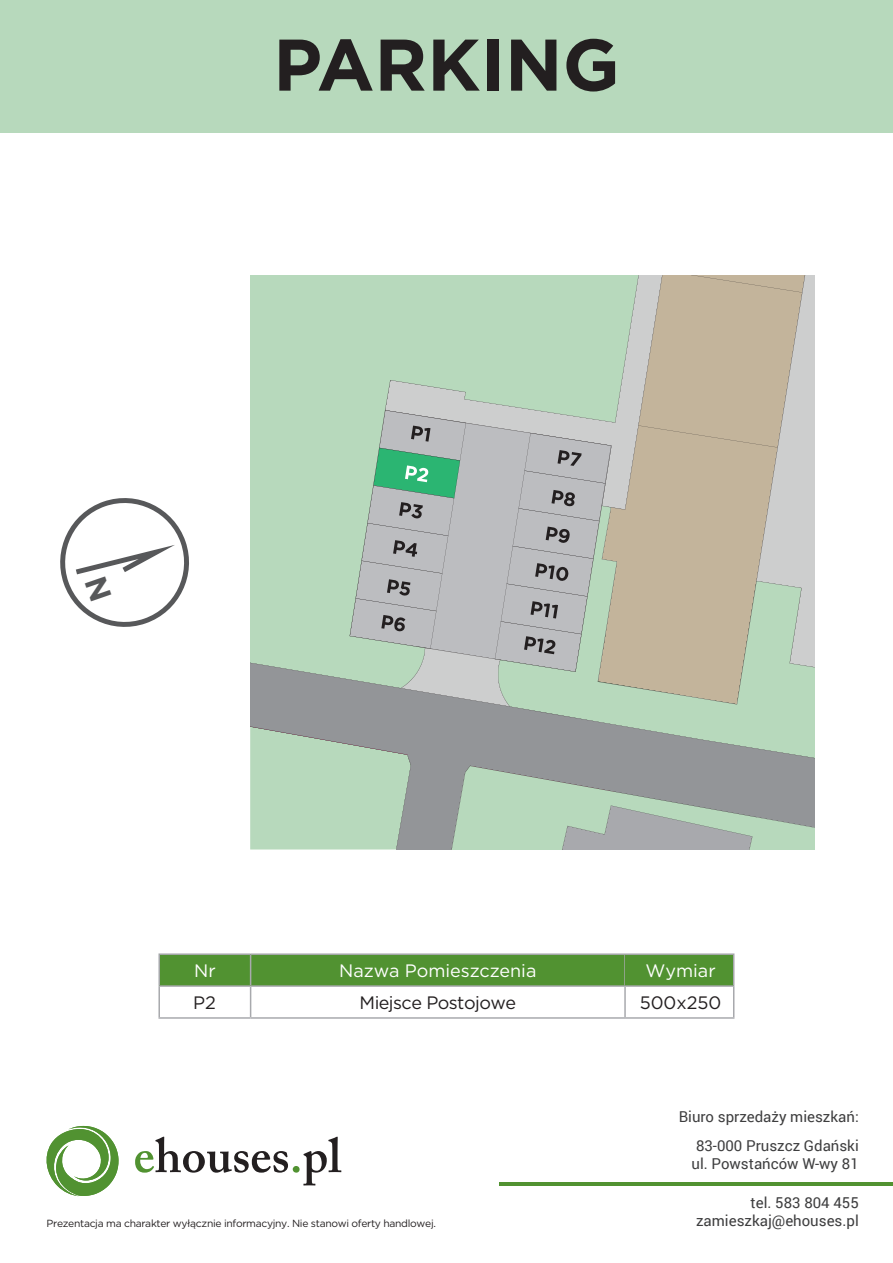
<style>
.page{position:relative;width:893px;height:1263px;background:#fff}
.page>*{position:absolute;margin:0;border:0;box-sizing:border-box;transform-origin:0 0}
.t1{font:700 72.9px "Gotham";color:#231f20}
.t2{font:18px "Gotham";color:#fff}
.t3{font:18px "Gotham";letter-spacing:-.03em;color:#231f20}
.t4{font:18px "Gotham";color:#231f20}
.t5{font:15px/28.5px "Roboto";color:#3e3e3f;text-align:right}
.t6{font:10.35px "Gotham";letter-spacing:-.03em;color:#231f20}
</style>
<div class="page">
<div style="left:0;top:0;width:893px;height:132px;background:#b7d9bc"></div>
<svg style="left:46px;top:1126px;width:73px;height:70px"></svg>
<svg style="left:135px;top:1137px;width:153px;height:35px"></svg>
<div style="left:293px;top:1166px;width:7px;height:6px;background:#519231;border-radius:50%"></div>
<svg style="left:303px;top:1137px;width:38px;height:48px"></svg>
<hr style="left:499px;top:1182px;width:394px;height:3px;background:#519231">
<div style="left:251px;top:954px;width:374px;height:32px;background:#519231"></div>
<div style="left:159px;top:954px;width:92px;height:32px;background:#519231"></div>
<hr style="left:158px;top:953px;width:93px;height:2px;background:#a8a9ad">
<hr style="left:158px;top:955px;width:2px;height:30px;background:#a8a9ad">
<hr style="left:251px;top:953px;width:374px;height:2px;background:#a8a9ad">
<hr style="left:250px;top:955px;width:1px;height:30px;background:#a8a9ad">
<hr style="left:624px;top:955px;width:2px;height:30px;background:#a8a9ad">
<hr style="left:158px;top:985px;width:93px;height:2px;background:#a8a9ad">
<hr style="left:158px;top:987px;width:2px;height:30px;background:#a8a9ad">
<hr style="left:251px;top:985px;width:374px;height:2px;background:#a8a9ad">
<hr style="left:250px;top:987px;width:1px;height:30px;background:#a8a9ad">
<hr style="left:624px;top:987px;width:2px;height:30px;background:#a8a9ad">
<hr style="left:158px;top:1017px;width:93px;height:2px;background:#a8a9ad">
<hr style="left:251px;top:1017px;width:374px;height:2px;background:#a8a9ad">
<div style="left:625px;top:954px;width:109px;height:32px;background:#519231"></div>
<hr style="left:625px;top:953px;width:109px;height:2px;background:#a8a9ad">
<hr style="left:733px;top:955px;width:1px;height:30px;background:#a8a9ad">
<hr style="left:625px;top:985px;width:109px;height:2px;background:#a8a9ad">
<hr style="left:733px;top:987px;width:1px;height:30px;background:#a8a9ad">
<hr style="left:625px;top:1017px;width:109px;height:2px;background:#a8a9ad">
<svg style="left:250px;top:275px;width:564px;height:574px;background:#b3c1b0"></svg>
<svg style="left:60px;top:498px;width:129px;height:129px"></svg>
<h1 class="t1" style="left:273px;top:17px;width:348px">PARKING</h1>
<p class="t2" style="left:194px;top:959px;width:23px">Nr</p>
<p class="t2" style="left:339px;top:959px;width:199px">Nazwa Pomieszczenia</p>
<p class="t3" style="left:193px;top:991px;width:24px">P2</p>
<p class="t2" style="left:645px;top:959px;width:72px">Wymiar</p>
<p class="t3" style="left:360px;top:991px;width:158px">Miejsce Postojowe</p>
<p class="t4" style="left:640px;top:991px;width:83px">500x250</p>
<p class="t6" style="left:47px;top:1217px;width:391px">Prezentacja ma charakter wyłącznie informacyjny. Nie stanowi oferty handlowej.</p>
<p class="t5" style="left:679px;top:1102px;width:182px">Biuro sprzedaży mieszkań:<br>83-000 Pruszcz Gdański</p>
<p class="t5" style="left:691px;top:1149px;width:169px">ul. Powstańców W-wy 81</p>
<p class="t5" style="left:696px;top:1193px;width:164px;line-height:18px">tel. 583 804 455 zamieszkaj@ehouses.pl</p>
</div>
